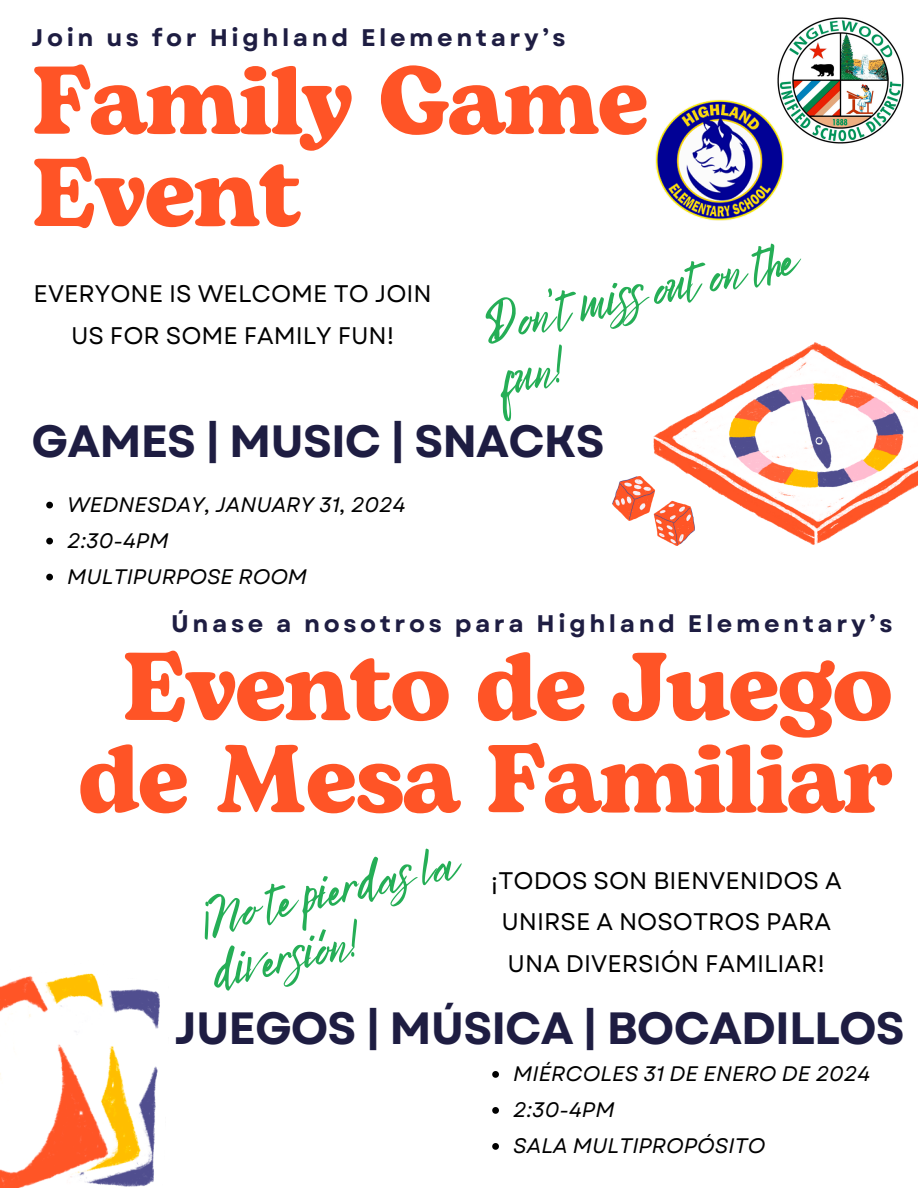
<style>
.page{position:relative;width:918px;height:1188px;background:#fff}
.page>*{position:absolute;margin:0;border:0;box-sizing:border-box;transform-origin:0 0}
.t1{font:700 96px/92.2px "Bogart";letter-spacing:-.02em;color:#ff5426}
.t2{font:56.4px/54.3px "Bright Sunshine";color:#25ae56}
.t3{font:700 45.15px "Garet";letter-spacing:-.02em;color:#1e1d42}
.t4{font:24px/41.7px "Garet";color:#000;text-align:center}
.t5{font:700 24px "Garet";letter-spacing:.15em;color:#1e1d42}
.t6{font:italic 21px "Garet";color:#000}
</style>
<div class="page">
<img style="left:653px;top:342px;width:265px;height:203px">
<img style="left:612px;top:477px;width:82px;height:69px">
<img style="left:0;top:973px;width:160px;height:215px">
<img style="left:777px;top:17px;width:127px;height:127px">
<img style="left:655px;top:97px;width:132px;height:124px">
<svg style="left:46px;top:502px;width:7px;height:6px"></svg>
<svg style="left:46px;top:538px;width:7px;height:6px"></svg>
<svg style="left:46px;top:574px;width:7px;height:6px"></svg>
<svg style="left:492px;top:1071px;width:7px;height:7px"></svg>
<svg style="left:492px;top:1107px;width:7px;height:7px"></svg>
<svg style="left:492px;top:1143px;width:7px;height:7px"></svg>
<p class="t5" style="left:32px;top:20px;width:536px">Join us for Highland Elementary’s</p>
<h2 class="t1" style="left:32px;top:59px;width:618px">Family Game<br>Event</h2>
<h4 class="t2" style="left:479px;top:300px;width:318px;rotate:-13deg">Don’t mis out on the fun!</h4>
<p class="t3" style="left:32px;top:409px;width:575px">GAMES | MUSIC | SNACKS</p>
<h3 class="t4" style="left:34px;top:273px;width:400px">EVERYONE IS WELCOME TO JOIN<br>US FOR SOME FAMILY FUN!</h3>
<p class="t6" style="left:67px;top:489px;width:340px">WEDNESDAY, JANUARY 31, 2024</p>
<p class="t6" style="left:67px;top:525px;width:103px">2:30-4PM</p>
<p class="t6" style="left:67px;top:561px;width:241px">MULTIPURPOSE ROOM</p>
<p class="t5" style="left:171px;top:606px;width:723px">Únase a nosotros para Highland Elementary’s</p>
<h5 class="t1" style="left:78px;top:645px;width:816px;text-align:center">Evento de Juego de Mesa Familiar</h5>
<p class="t2" style="left:193px;top:892px;width:262px;line-height:54.8px;rotate:-13deg">¡No te pierdas la diversión!</p>
<h2 class="t4" style="left:491px;top:859px;width:352px">¡TODOS SON BIENVENIDOS A<br>UNIRSE A NOSOTROS PARA<br>UNA DIVERSIÓN FAMILIAR!</h2>
<h1 class="t3" style="left:175px;top:995px;width:732px">JUEGOS | MÚSICA | BOCADILLOS</h1>
<h4 class="t6" style="left:513px;top:1059px;width:358px">MIÉRCOLES 31 DE ENERO DE 2024</h4>
<p class="t6" style="left:513px;top:1095px;width:103px">2:30-4PM</p>
<h3 class="t6" style="left:513px;top:1131px;width:254px">SALA MULTIPROPÓSITO</h3>
</div>
